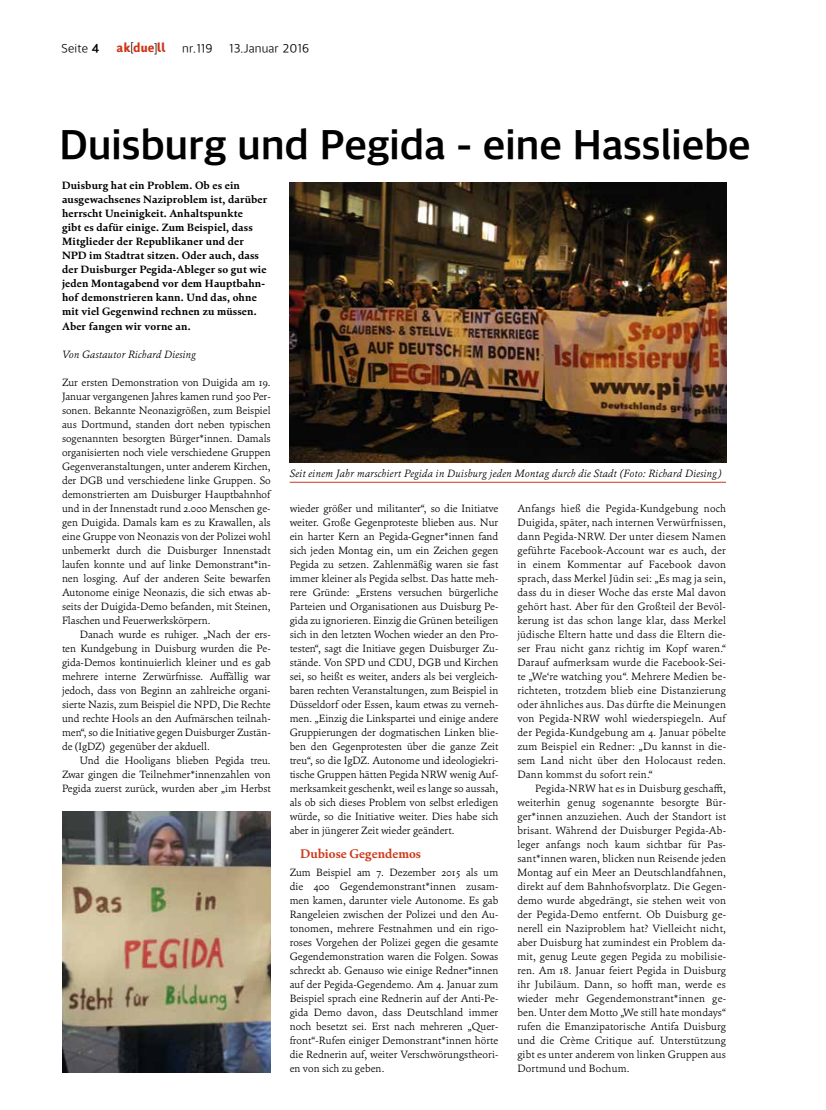
<style>
.page{position:relative;width:826px;height:1110px;background:#fff}
.page>*{position:absolute;margin:0;border:0;box-sizing:border-box;transform-origin:0 0}
.t1{font:700 42.5px "Akduell Apple SD Gothic Neo";letter-spacing:-.01em;color:#000}
.t2{font:300 12.5px "Akduell Apple SD Gothic Neo";letter-spacing:.01em;color:#000}
.t3{font:700 12.5px "Cala";color:#ce3819}
.t4{font:12.5px "Akduell 03";letter-spacing:.02em;color:#ce3819}
.t5{font:300 10.62px/14px "Cala";color:#000;text-align:justify}
.t6{font:700 10.62px/14px "Cala";letter-spacing:.015em;color:#000}
.t7{font:italic 300 10.62px "Cala";letter-spacing:.02em;color:#000}
.s1{font-weight:700}
.s2{color:#000}
</style>
<div class="page">
<img style="left:290px;top:182px;width:436px;height:280px">
<hr style="left:290px;top:482px;width:436px;height:1px;background:#ce3819">
<img style="left:62px;top:811px;width:209px;height:260px">
<p class="t2" style="left:62px;top:40px;width:39px">Seite <span class="s1">4</span></p>
<p class="t4" style="left:116px;top:42px;width:51px">ak<span class="s2">[</span>due<span class="s2">]</span>ll</p>
<p class="t2" style="left:182px;top:40px;width:32px">nr.119</p>
<p class="t2" style="left:229px;top:40px;width:82px">13.Januar 2016</p>
<h1 class="t1" style="left:59px;top:116px;width:693px">Duisburg und Pegida - eine Hassliebe</h1>
<p class="t6" style="left:62px;top:179px;width:207px">Duisburg hat ein Problem. Ob es ein ausgewachsenes Naziproblem ist, darüber herrscht Uneinigkeit. Anhaltspunkte<br>gibt es dafür einige. Zum Beispiel, dass Mitglieder der Republikaner und der NPD im Stadtrat sitzen. Oder auch, dass der Duisburger Pegida-Ableger so gut wie jeden Montagabend vor dem Hauptbahn&shy;hof demonstrieren kann. Und das, ohne mit viel Gegenwind rechnen zu müssen.<br>Aber fangen wir vorne an.</p>
<p class="t7" style="left:62px;top:347px;width:135px">Von Gastautor Richard Diesing</p>
<p class="t5" style="left:62px;top:375px;width:210px">Zur ersten Demonstration von Duigida am 19.<br>Januar vergangenen Jahres kamen rund 500 Per&shy;sonen. Bekannte Neonazigrößen, zum Beispiel aus Dortmund, standen dort neben typischen sogenannten besorgten Bürger*innen. Damals organisierten noch viele verschiedene Gruppen Gegenveranstaltungen, unter anderem Kirchen, der DGB und verschiedene linke Gruppen. So demonstrierten am Duisburger Hauptbahnhof und in der Innenstadt rund 3.000 Menschen ge&shy;gen Duigida. Damals kam es zu Krawallen, als eine Gruppe von Neonazis von der Polizei wohl unbemerkt durch die Duisburger Innenstadt laufen konnte und auf linke Demonstrant*in&shy;nen losging. Auf der anderen Seite bewarfen Autonome einige Neonazis, die sich etwas ab&shy;seits der Duigida-Demo befanden, mit Steinen, Flaschen und Feuerwerkskörpern.</p>
<p class="t5" style="left:62px;top:627px;width:210px;text-indent:18px">Danach wurde es ruhiger. „Nach der ers&shy;ten Kundgebung in Duisburg wurden die Pe&shy;gida-Demos kontinuierlich kleiner und es gab mehrere interne Zerwürfnisse. Auffällig war jedoch, dass von Beginn an zahlreiche organi&shy;sierte Nazis, zum Beispiel die NPD, Die Rechte und rechte Hools an den Aufmärschen teilnah&shy;men“, so die Initiative gegen Duisburger Zustän&shy;de (IgDZ) gegenüber der akduell.</p>
<p class="t5" style="left:62px;top:753px;width:210px;text-indent:18px">Und die Hooligans blieben Pegida treu.<br>Zwar gingen die Teilnehmer*innenzahlen von Pegida zuerst zurück, wurden aber „im Herbst</p>
<p class="t7" style="left:290px;top:466px;width:433px">Seit einem Jahr marschiert Pegida in Duisburg jeden Montag durch die Stadt (Foto: Richard Diesing)</p>
<p class="t5" style="left:290px;top:501px;width:210px">wieder größer und militanter“, so die Initiatve weiter. Große Gegenproteste blieben aus. Nur ein harter Kern an Pegida-Gegner*innen fand sich jeden Montag ein, um ein Zeichen gegen Pegida zu setzen. Zahlenmäßig waren sie fast immer kleiner als Pegida selbst. Das hatte meh&shy;rere Gründe: „Erstens versuchen bürgerliche Parteien und Organisationen aus Duisburg Pe&shy;gida zu ignorieren. Einzig die Grünen beteiligen sich in den letzten Wochen wieder an den Pro&shy;testen“, sagt die Initiave gegen Duisburger Zu&shy;stände. Von SPD und CDU, DGB und Kirchen sei, so heißt es weiter, anders als bei vergleich&shy;baren rechten Veranstaltungen, zum Beispiel in Düsseldorf oder Essen, kaum etwas zu verneh&shy;men. „Einzig die Linkspartei und einige andere Gruppierungen der dogmatischen Linken blie&shy;ben den Gegenprotesten über die ganze Zeit treu“, so die IgDZ. Autonome und ideologiekri&shy;tische Gruppen hätten Pegida NRW wenig Auf&shy;merksamkeit geschenkt, weil es lange so aussah, als ob sich dieses Problem von selbst erledigen würde, so die Initiative weiter. Dies habe sich aber in jüngerer Zeit wieder geändert.</p>
<p class="t3" style="left:300px;top:846px;width:122px">Dubiose Gegendemos</p>
<p class="t5" style="left:290px;top:865px;width:210px">Zum Beispiel am 7. Dezember 2015 als um die 400 Gegendemonstrant*innen zusam&shy;men kamen, darunter viele Autonome. Es gab Rangeleien zwischen der Polizei und den Au&shy;tonomen, mehrere Festnahmen und ein rigo&shy;roses Vorgehen der Polizei gegen die gesamte Gegendemonstration waren die Folgen. Sowas schreckt ab. Genauso wie einige Redner*innen auf der Pegida-Gegendemo. Am 4. Januar zum Beispiel sprach eine Rednerin auf der Anti-Pe&shy;gida Demo davon, dass Deutschland immer noch besetzt sei. Erst nach mehreren „Quer&shy;front“-Rufen einiger Demonstrant*innen hörte die Rednerin auf, weiter Verschwörungstheori&shy;en von sich zu geben.</p>
<p class="t5" style="left:517px;top:501px;width:210px">Anfangs hieß die Pegida-Kundgebung noch Duigida, später, nach internen Verwürfnissen, dann Pegida-NRW. Der unter diesem Namen geführte Facebook-Account war es auch, der in einem Kommentar auf Facebook davon sprach, dass Merkel Jüdin sei: „Es mag ja sein, dass du in dieser Woche das erste Mal davon gehört hast. Aber für den Großteil der Bevöl&shy;kerung ist das schon lange klar, dass Merkel jüdische Eltern hatte und dass die Eltern die&shy;ser Frau nicht ganz richtig im Kopf waren.“ Darauf aufmerksam wurde die Facebook-Sei&shy;te „We‘re watching you“. Mehrere Medien be&shy;richteten, trotzdem blieb eine Distanzierung oder ähnliches aus. Das dürfte die Meinungen von Pegida-NRW wohl wiederspiegeln. Auf der Pegida-Kundgebung am 4. Januar pöbelte zum Beispiel ein Redner: „Du kannst in die&shy;sem Land nicht über den Holocaust reden.<br>Dann kommst du sofort rein.“</p>
<p class="t5" style="left:517px;top:781px;width:210px;text-indent:18px">Pegida-NRW hat es in Duisburg geschafft, weiterhin genug sogenannte besorgte Bür&shy;ger*innen anzuziehen. Auch der Standort ist brisant. Während der Duisburger Pegida-Ab&shy;leger anfangs noch kaum sichtbar für Pas&shy;sant*innen waren, blicken nun Reisende jeden Montag auf ein Meer an Deutschlandfahnen, direkt auf dem Bahnhofsvorplatz. Die Gegen&shy;demo wurde abgedrängt, sie stehen weit von der Pegida-Demo entfernt. Ob Duisburg ge&shy;nerell ein Naziproblem hat? Vielleicht nicht, aber Duisburg hat zumindest ein Problem da&shy;mit, genug Leute gegen Pegida zu mobilisie&shy;ren. Am 18. Januar feiert Pegida in Duisburg ihr Jubiläum. Dann, so hofft man, werde es wieder mehr Gegendemonstrant*innen ge&shy;ben. Unter dem Motto „We still hate mondays“ rufen die Emanzipatorische Antifa Duisburg und die Crème Critique auf. Unterstützung gibt es unter anderem von linken Gruppen aus Dortmund und Bochum.</p>
</div>
